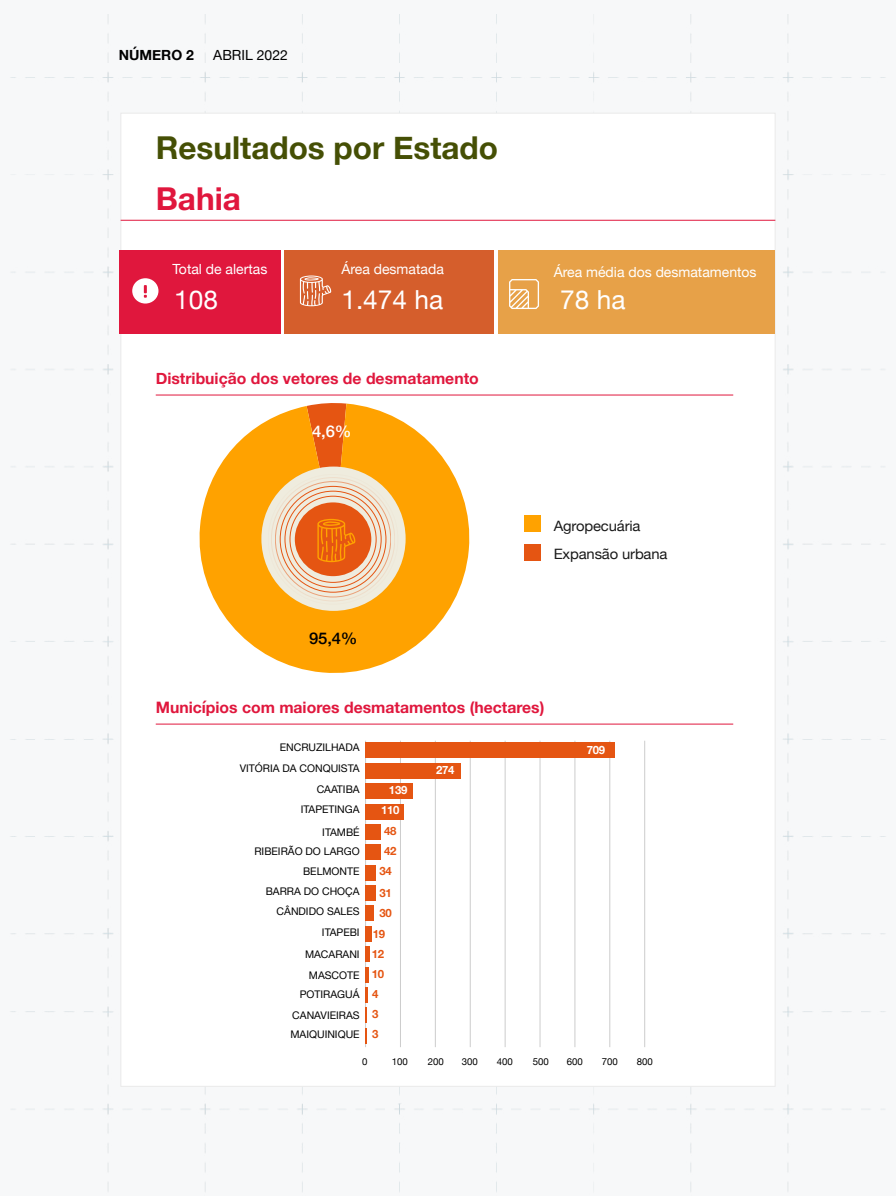
<style>
.page{position:relative;width:896px;height:1196px;background:#fff}
.page>*{position:absolute;margin:0;border:0;box-sizing:border-box;transform-origin:0 0}
.t1{font:700 31.5px "Helvetica Neue";color:#454f05}
.t2{font:700 31.5px "Helvetica Neue";color:#e0173d}
.t3{font:26.25px "Helvetica Neue";color:#fff}
.t4{font:500 16.01px "Helvetica Neue";color:#000;scale:1.04 1}
.t5{font:500 16.01px "Helvetica Neue";color:#fff;scale:1.04 1}
.t6{font:700 15.75px "Helvetica Neue";color:#e0173d}
.t7{font:14.26px/27.6px "Helvetica Neue";letter-spacing:-.01em;color:#1a1a1a;scale:1.04 1}
.t8{font:14px "Helvetica Neue";color:#fff}
.t9{font:14px "Helvetica Neue";color:#000}
.t10{font:700 14px "Helvetica Neue";color:#000}
.t11{font:700 11.38px/19.7px "Helvetica Neue";letter-spacing:-.025em;color:#e55512;text-align:center}
.t12{font:700 11.38px/20.1px "Helvetica Neue";letter-spacing:-.025em;color:#fff}
.t13{font:10.5px/20.8px "Helvetica Neue";color:#000;text-align:right}
.t14{font:9.62px "Helvetica Neue";color:#000}
</style>
<div class="page">
<img style="left:10px;top:14px;width:876px;height:1179px">
<div style="left:121px;top:113px;width:654px;height:973px;background:#fff;border:1px solid #eaeaea"></div>
<hr style="left:121px;top:220px;width:654px;height:1px;background:#e0173d">
<hr style="left:156px;top:395px;width:577px;height:1px;background:#e0173d">
<hr style="left:156px;top:723px;width:577px;height:1px;background:#e0173d">
<svg style="left:199px;top:404px;width:271px;height:269px;fill:#ffa200"></svg>
<svg style="left:261px;top:466px;width:145px;height:145px;background:#eedcc6"></svg>
<div style="left:525px;top:544px;width:16px;height:16px;background:#e55512"></div>
<div style="left:525px;top:515px;width:16px;height:17px;background:#ffa200"></div>
<div style="left:295px;top:502px;width:76px;height:74px;background:#e55512;border-radius:50%"></div>
<svg style="left:307px;top:403px;width:49px;height:159px"></svg>
<hr style="left:365px;top:740px;width:1px;height:307px;background:#ccc">
<hr style="left:400px;top:740px;width:1px;height:306px;background:#ccc">
<hr style="left:435px;top:740px;width:1px;height:306px;background:#ccc">
<hr style="left:470px;top:740px;width:1px;height:306px;background:#ccc">
<hr style="left:505px;top:740px;width:1px;height:306px;background:#ccc">
<hr style="left:540px;top:740px;width:1px;height:306px;background:#ccc">
<hr style="left:574px;top:740px;width:1px;height:306px;background:#ccc">
<hr style="left:609px;top:740px;width:1px;height:306px;background:#ccc">
<hr style="left:644px;top:740px;width:1px;height:306px;background:#ccc">
<div style="left:365px;top:742px;width:250px;height:16px;background:#e55512"></div>
<div style="left:365px;top:762px;width:96px;height:16px;background:#e55512"></div>
<div style="left:365px;top:783px;width:47px;height:15px;background:#e55512"></div>
<div style="left:365px;top:803px;width:39px;height:16px;background:#e55512"></div>
<div style="left:365px;top:824px;width:16px;height:15px;background:#e55512"></div>
<div style="left:365px;top:844px;width:16px;height:16px;background:#e55512"></div>
<div style="left:365px;top:864px;width:11px;height:16px;background:#e55512"></div>
<div style="left:365px;top:885px;width:11px;height:15px;background:#e55512"></div>
<div style="left:365px;top:905px;width:9px;height:16px;background:#e55512"></div>
<div style="left:365px;top:925px;width:6px;height:16px;background:#e55512"></div>
<div style="left:365px;top:946px;width:5px;height:15px;background:#e55512"></div>
<hr style="left:365px;top:966px;width:4px;height:16px;background:#e55512">
<hr style="left:365px;top:987px;width:3px;height:15px;background:#e55512">
<svg style="left:365px;top:1007px;width:2px;height:36px"></svg>
<div style="left:120px;top:249px;width:161px;height:84px;background:#e0173d"></div>
<div style="left:284px;top:249px;width:210px;height:84px;background:#d55e2c"></div>
<div style="left:498px;top:249px;width:276px;height:84px;background:#e7a148"></div>
<svg style="left:300px;top:275px;width:31px;height:31px"></svg>
<svg style="left:132px;top:278px;width:26px;height:25px"></svg>
<svg style="left:509px;top:279px;width:30px;height:30px"></svg>
<h3 class="t10" style="left:119px;top:44px;width:77px">NÚMERO 2</h3>
<h3 class="t9" style="left:213px;top:45px;width:76px">ABRIL 2022</h3>
<h1 class="t1" style="left:156px;top:123px;width:344px">Resultados por Estado</h1>
<h1 class="t2" style="left:156px;top:174px;width:87px">Bahia</h1>
<h3 class="t8" style="left:172px;top:259px;width:96px">Total de alertas</h3>
<h3 class="t8" style="left:341px;top:259px;width:104px">Área desmatada</h3>
<h3 class="t8" style="left:554px;top:262px;width:204px">Área média dos desmatamentos</h3>
<h2 class="t3" style="left:174px;top:281px;width:45px">108</h2>
<h2 class="t3" style="left:560px;top:281px;width:67px">78 ha</h2>
<h2 class="t3" style="left:341px;top:281px;width:103px">1.474 ha</h2>
<h3 class="t6" style="left:156px;top:366px;width:325px">Distribuição dos vetores de desmatamento</h3>
<h3 class="t5" style="left:312px;top:418px;width:39px">4,6%</h3>
<h3 class="t7" style="left:554px;top:513px;width:111px">Agropecuária<br>Expansão urbana</h3>
<h3 class="t4" style="left:309px;top:625px;width:48px">95,4%</h3>
<h3 class="t6" style="left:156px;top:695px;width:390px">Municípios com maiores desmatamentos (hectares)</h3>
<p class="t13" style="left:280px;top:737px;width:81px">ENCRUZILHADA</p>
<p class="t13" style="left:240px;top:758px;width:121px;line-height:20.6px">VITÓRIA DA CONQUISTA<br>CAATIBA<br>ITAPETINGA</p>
<p class="t13" style="left:254px;top:841px;width:107px">RIBEIRÃO DO LARGO</p>
<p class="t13" style="left:322px;top:822px;width:39px">ITAMBÉ</p>
<p class="t13" style="left:266px;top:861px;width:95px">BELMONTE<br>BARRA DO CHOÇA<br>CÂNDIDO SALES<br>ITAPEBI<br>MACARANI<br>MASCOTE</p>
<p class="t13" style="left:292px;top:983px;width:69px">POTIRAGUÁ<br>CANAVIEIRAS</p>
<p class="t13" style="left:290px;top:1024px;width:71px">MAIQUINIQUE</p>
<p class="t12" style="left:381px;top:780px;width:28px;text-indent:8px">139<br>110</p>
<p class="t11" style="left:379px;top:821px;width:19px">48<br>42<br>34</p>
<p class="t11" style="left:380px;top:882px;width:14px">31</p>
<p class="t11" style="left:379px;top:903px;width:14px">30</p>
<p class="t11" style="left:373px;top:924px;width:14px">19</p>
<p class="t11" style="left:372px;top:944px;width:14px">12</p>
<p class="t11" style="left:372px;top:964px;width:14px">10</p>
<p class="t11" style="left:372px;top:984px;width:8px">4</p>
<p class="t11" style="left:372px;top:1004px;width:8px">3</p>
<p class="t11" style="left:372px;top:1023px;width:8px">3</p>
<p class="t12" style="left:436px;top:760px;width:20px">274</p>
<p class="t12" style="left:587px;top:740px;width:20px">709</p>
<p class="t14" style="left:362px;top:1054px;width:7px">0</p>
<p class="t14" style="left:392px;top:1054px;width:18px">100</p>
<p class="t14" style="left:428px;top:1054px;width:18px">200</p>
<p class="t14" style="left:462px;top:1054px;width:18px">300</p>
<p class="t14" style="left:497px;top:1054px;width:18px">400</p>
<p class="t14" style="left:533px;top:1054px;width:18px">500</p>
<p class="t14" style="left:567px;top:1054px;width:18px">600</p>
<p class="t14" style="left:602px;top:1054px;width:18px">700</p>
<p class="t14" style="left:637px;top:1054px;width:18px">800</p>
</div>
